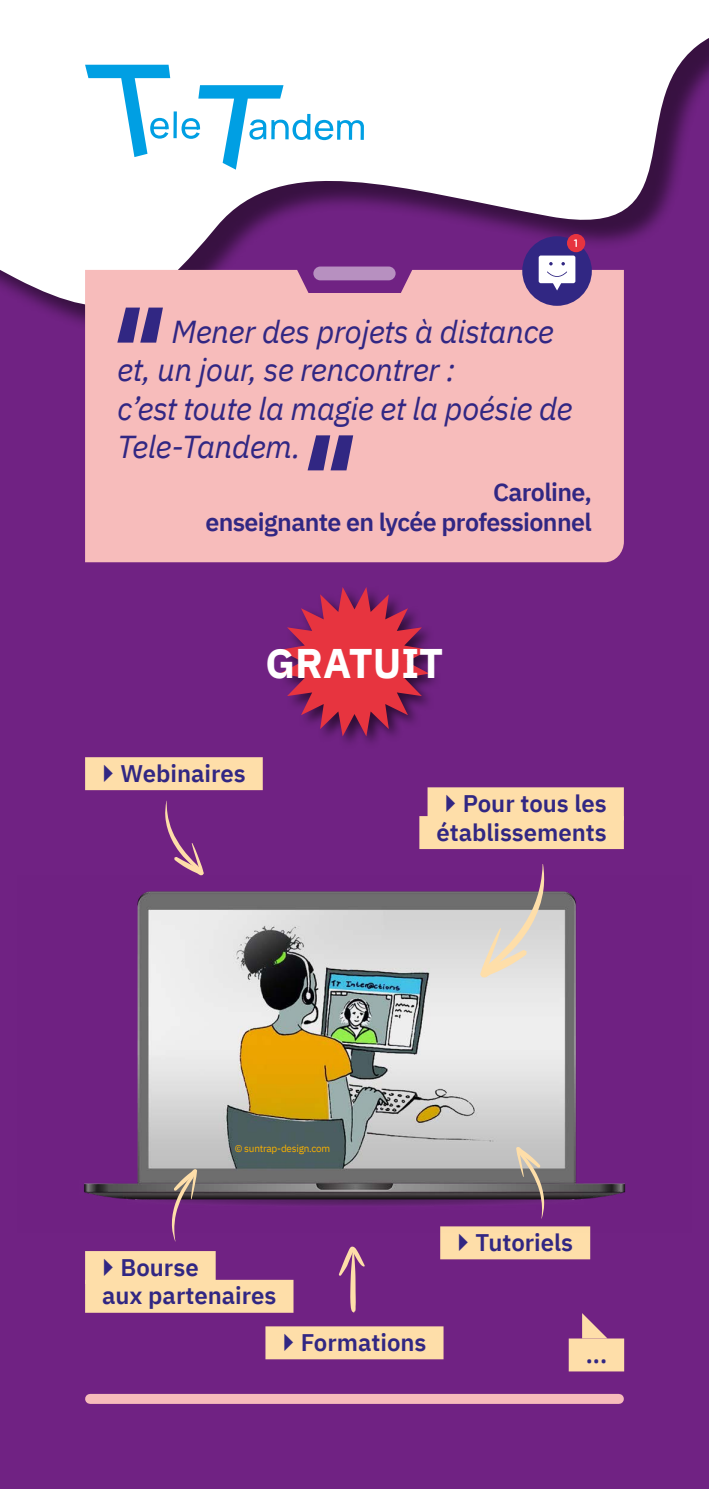
<style>
.page{position:relative;width:709px;height:1489px;background:#fff}
.page>*{position:absolute;margin:0;border:0;box-sizing:border-box;transform-origin:0 0}
.t1{font:700 41.25px "IBM Plex Sans";color:#fff}
.t2{font:italic 31.75px/38.5px "IBM Plex Sans";letter-spacing:-.02em;color:#312783}
.t3{font:600 25px/30px "IBM Plex Sans";letter-spacing:-.025em;color:#312783;text-align:right}
.t4{font:600 24px/28.8px "IBM Plex Sans";color:#312783}
.t5{font:500 10.75px "Gotham Rounded";color:#fff}
.t6{font:10px "IBM Plex Sans";letter-spacing:-.025em;color:#f9b000}
</style>
<div class="page">
<div style="left:0;top:0;width:709px;height:1488px;background:#702283"></div>
<svg style="left:0;top:0;width:709px;height:324px;fill:#fff"></svg>
<svg style="left:85px;top:65px;width:85px;height:92px;background:#b3e2f6"></svg>
<svg style="left:173px;top:111px;width:4px;height:27px"></svg>
<svg style="left:181px;top:85px;width:183px;height:85px;background:#c9ebf9"></svg>
<div style="left:85px;top:757px;width:178px;height:33px;background:#fedea9"></div>
<div style="left:85px;top:1250px;width:131px;height:33px;background:#fedea9"></div>
<div style="left:85px;top:1279px;width:208px;height:33px;background:#fedea9"></div>
<svg style="left:339px;top:1246px;width:26px;height:67px"></svg>
<div style="left:265px;top:1326px;width:178px;height:33px;background:#fedea9"></div>
<div style="left:440px;top:1226px;width:150px;height:33px;background:#fedea9"></div>
<svg style="left:165px;top:800px;width:39px;height:75px"></svg>
<div style="left:427px;top:787px;width:197px;height:33px;background:#fedea9"></div>
<div style="left:419px;top:816px;width:205px;height:33px;background:#fedea9"></div>
<div style="left:85px;top:270px;width:539px;height:292px;background:#f7bcbb"></div>
<div style="left:522px;top:236px;width:70px;height:70px;background:#312783;border-radius:50%"></div>
<svg style="left:538px;top:255px;width:37px;height:35px"></svg>
<div style="left:567px;top:234px;width:18px;height:18px;background:#e7343f;border-radius:50%"></div>
<div style="left:313px;top:266px;width:82px;height:14px;background:#b790c0;border-radius:7px"></div>
<svg style="left:117px;top:307px;width:46px;height:35px;background:#775c96"></svg>
<svg style="left:307px;top:435px;width:46px;height:35px;background:#765b96"></svg>
<div style="left:90px;top:1393px;width:529px;height:10px;background:#f7bcbb"></div>
<div style="left:568px;top:1338px;width:56px;height:33px;background:#fedea9"></div>
<svg style="left:582px;top:1313px;width:25px;height:25px"></svg>
<img style="left:84px;top:875px;width:542px;height:356px">
<svg style="left:171px;top:1168px;width:26px;height:73px"></svg>
<svg style="left:480px;top:864px;width:64px;height:113px"></svg>
<svg style="left:516px;top:1146px;width:28px;height:72px"></svg>
<svg style="left:280px;top:587px;width:149px;height:149px"></svg>
<p class="t5" style="left:574px;top:236px;width:6px">1</p>
<p class="t2" style="left:117px;top:309px;width:457px;text-indent:54px">Mener des projets à distance et, un jour, se rencontrer :<br>c’est toute la magie et la poésie de<br>Tele-Tandem.</p>
<p class="t3" style="left:205px;top:475px;width:388px">Caroline,<br>enseignante en lycée professionnel</p>
<p class="t1" style="left:265px;top:630px;width:179px">GRATUIT</p>
<p class="t4" style="left:120px;top:756px;width:127px">Webinaires</p>
<p class="t4" style="left:436px;top:786px;width:172px;text-align:right">Pour tous les établissements</p>
<p class="t6" style="left:235px;top:1140px;width:97px">© suntrap-design.com</p>
<p class="t4" style="left:102px;top:1250px;width:176px;text-indent:18px">Bourse<br>aux partenaires</p>
<p class="t4" style="left:301px;top:1325px;width:127px">Formations</p>
<p class="t4" style="left:475px;top:1225px;width:99px">Tutoriels</p>
<p class="t4" style="left:585px;top:1337px;width:23px">...</p>
</div>
